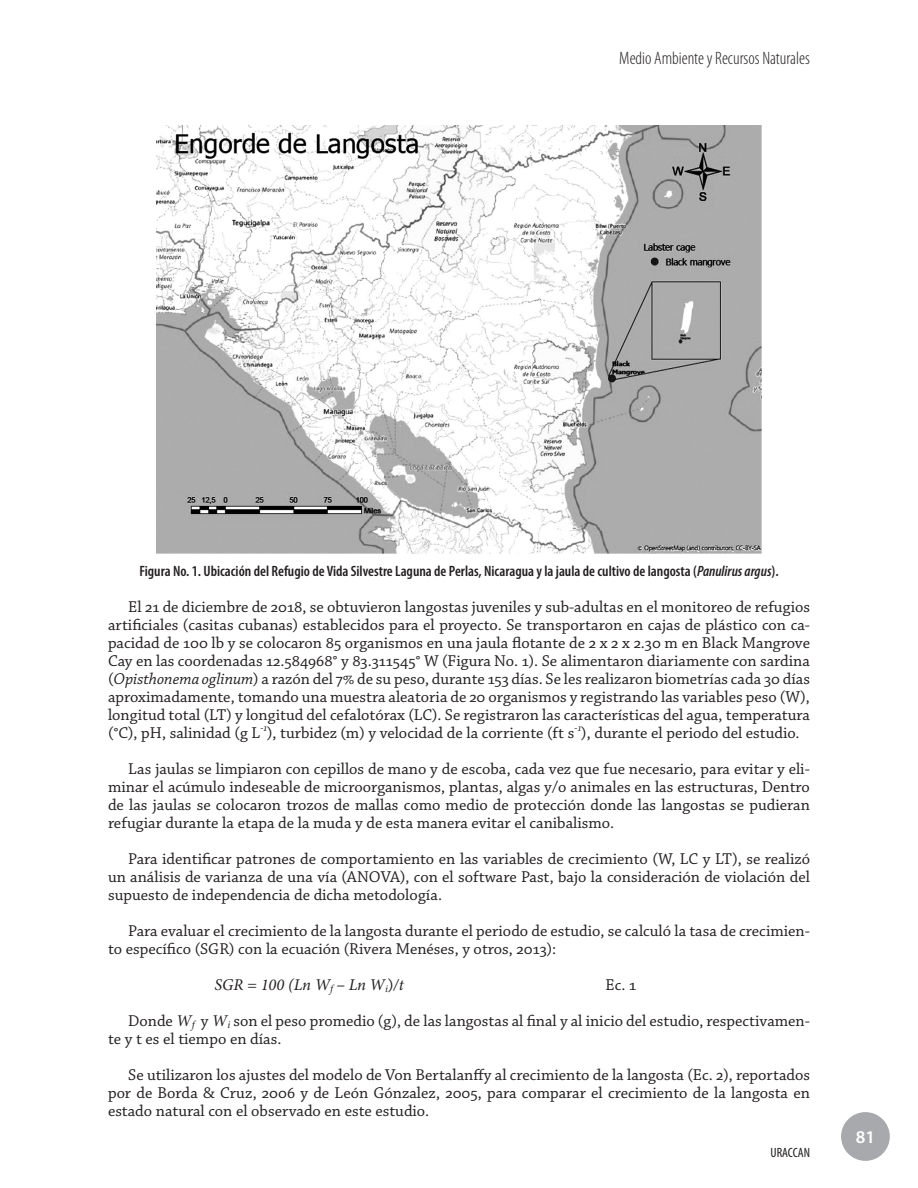
<style>
.page{position:relative;width:918px;height:1188px;background:#fff}
.page>*{position:absolute;margin:0;border:0;box-sizing:border-box;transform-origin:0 0}
.t1{font:300 condensed 18px "Myriad Pro";color:#231f20}
.t2{font:600 18px "Myriad Pro";color:#fff}
.parrafo{font:16.5px/18px "Chaparral Pro";color:#231f20;text-align:justify}
.parrafo-2{font:italic 16.5px "Minion Pro";color:#231f20}
.titulo_tabla{font:600 condensed 15px "Myriad Pro";color:#231f20}
.t3{font:condensed 13.5px "Myriad Pro";color:#231f20}
.parrafo-3{font:italic 10.5px "Minion Pro";color:#231f20}
.s1{font-style:italic}
.s2{font-family:"Chaparral Pro";font-style:normal}
.s3{font-family:"Minion Pro";font-style:italic}
</style>
<div class="page">
<div style="left:841px;top:1112px;width:49px;height:49px;background:#a8a9ad;border-radius:50%"></div>
<img style="left:156px;top:126px;width:606px;height:428px">
<p class="t1" style="left:619px;top:48px;width:192px">Medio Ambiente y Recursos Naturales</p>
<p class="titulo_tabla" style="left:139px;top:563px;width:641px">Figura No. 1. Ubicación del Refugio de Vida Silvestre Laguna de Perlas, Nicaragua y la jaula de cultivo de langosta (<span class="s1">Panulirus argus</span>).</p>
<p class="parrafo" style="left:108px;top:598px;width:704px;text-indent:20px">El 21 de diciembre de 2018, se obtuvieron langostas juveniles y sub-adultas en el monitoreo de refugios artificiales (casitas cubanas) establecidos para el proyecto. Se transportaron en cajas de plástico con ca&shy;pacidad de 100 lb y se colocaron 85 organismos en una jaula flotante de 2 x 2 x 2.30 m en Black Mangrove Cay en las coordenadas 12.584968° y 83.311545° W (Figura No. 1). Se alimentaron diariamente con sardina (<span class="s1">Opisthonema oglinum</span>) a razón del 7% de su peso, durante 153 días. Se les realizaron biometrías cada 30 días aproximadamente, tomando una muestra aleatoria de 20 organismos y registrando las variables peso (W), longitud total (LT) y longitud del cefalotórax (LC). Se registraron las características del agua, temperatura (°C), pH, salinidad (g L ), turbidez (m) y velocidad de la corriente (ft s ), durante el periodo del estudio.</p>
<p class="parrafo-3" style="left:260px;top:720px;width:9px">-1</p>
<p class="parrafo-3" style="left:574px;top:720px;width:9px">-1</p>
<p class="parrafo" style="left:108px;top:760px;width:704px;text-indent:20px">Las jaulas se limpiaron con cepillos de mano y de escoba, cada vez que fue necesario, para evitar y eli&shy;minar el acúmulo indeseable de microorganismos, plantas, algas y/o animales en las estructuras, Dentro de las jaulas se colocaron trozos de mallas como medio de protección donde las langostas se pudieran refugiar durante la etapa de la muda y de esta manera evitar el canibalismo.</p>
<p class="parrafo" style="left:108px;top:850px;width:704px;text-indent:20px">Para identificar patrones de comportamiento en las variables de crecimiento (W, LC y LT), se realizó un análisis de varianza de una vía (ANOVA), con el software Past, bajo la consideración de violación del supuesto de independencia de dicha metodología.</p>
<p class="parrafo" style="left:108px;top:922px;width:704px;text-indent:20px">Para evaluar el crecimiento de la langosta durante el periodo de estudio, se calculó la tasa de crecimien&shy;to específico (SGR) con la ecuación (Rivera Menéses, y otros, 2013):</p>
<p class="parrafo-2" style="left:214px;top:973px;width:191px">SGR = 100 (Ln W<sub>f</sub> <span class="s2">–</span> Ln W<sub>i</sub><span class="s2">)</span>/t</p>
<p class="parrafo" style="left:606px;top:976px;width:32px">Ec. 1</p>
<p class="parrafo" style="left:108px;top:1012px;width:704px;text-indent:20px">Donde <span class="s3">W</span><sub>f</sub> y <span class="s3">W</span><sub>i</sub> son el peso promedio (g), de las langostas al final y al inicio del estudio, respectivamen&shy;te y t es el tiempo en días.</p>
<p class="parrafo" style="left:108px;top:1066px;width:704px;text-indent:20px">Se utilizaron los ajustes del modelo de Von Bertalanffy al crecimiento de la langosta (Ec. 2), reportados por de Borda &amp; Cruz, 2006 y de León Gónzalez, 2005, para comparar el crecimiento de la langosta en estado natural con el observado en este estudio.</p>
<p class="t3" style="left:771px;top:1145px;width:41px">URACCAN</p>
<p class="t2" style="left:856px;top:1126px;width:21px">81</p>
</div>
